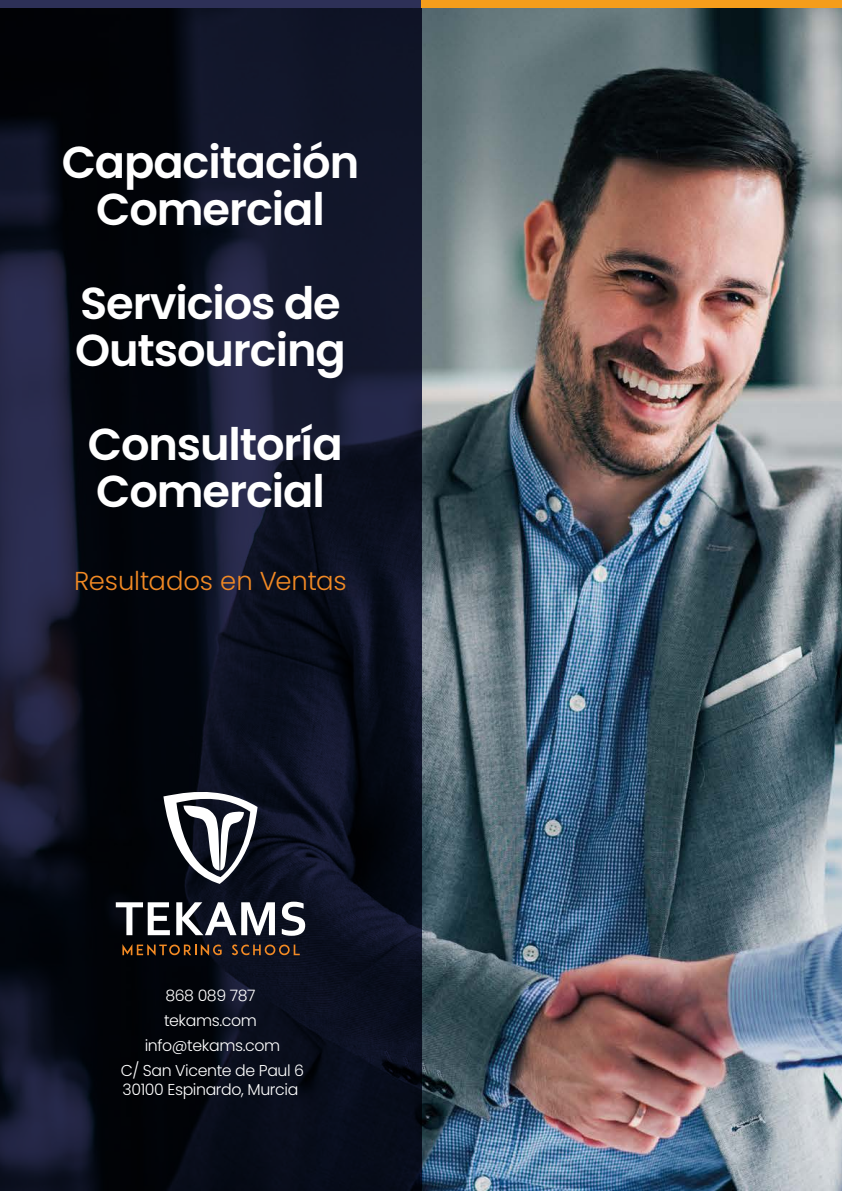
<style>
.page{position:relative;width:842px;height:1191px;background:#fff}
.page>*{position:absolute;margin:0;border:0;box-sizing:border-box;transform-origin:0 0}
.t1{font:600 44.8px/47px "Poppins";letter-spacing:-.025em;color:#fff}
.t2{font:300 25.8px "Poppins";letter-spacing:-.005em;color:#f18924}
.t3{font:300 15.8px/25px "Poppins";letter-spacing:-.025em;color:#fff;text-align:center}
</style>
<div class="page">
<img style="left:421px;top:8px;width:421px;height:1183px">
<div style="left:0;top:0;width:421px;height:8px;background:#2d3057"></div>
<div style="left:421px;top:0;width:421px;height:8px;background:#f59d1b"></div>
<svg style="left:0;top:8px;width:421px;height:1183px;background:#0c101f"></svg>
<svg style="left:116px;top:902px;width:54px;height:33px"></svg>
<svg style="left:176px;top:902px;width:99px;height:33px"></svg>
<svg style="left:282px;top:901px;width:23px;height:34px"></svg>
<svg style="left:122px;top:944px;width:100px;height:11px"></svg>
<svg style="left:232px;top:944px;width:68px;height:11px"></svg>
<svg style="left:163px;top:783px;width:95px;height:101px"></svg>
<h1 class="t1" style="left:62px;top:139px;width:299px;text-align:center">Capacitación<br>Comercial</h1>
<h1 class="t1" style="left:75px;top:280px;width:272px">Servicios de<br>Outsourcing</h1>
<h1 class="t1" style="left:88px;top:421px;width:256px">Consultoría<br>Comercial</h1>
<h2 class="t2" style="left:74px;top:565px;width:274px">Resultados en Ventas</h2>
<p class="t3" style="left:121px;top:982px;width:185px">868 089 787 tekams.com info@tekams.com<br>C/ San Vicente de Paul 6</p>
<p class="t3" style="left:123px;top:1076px;width:177px">30100 Espinardo, Murcia</p>
</div>
